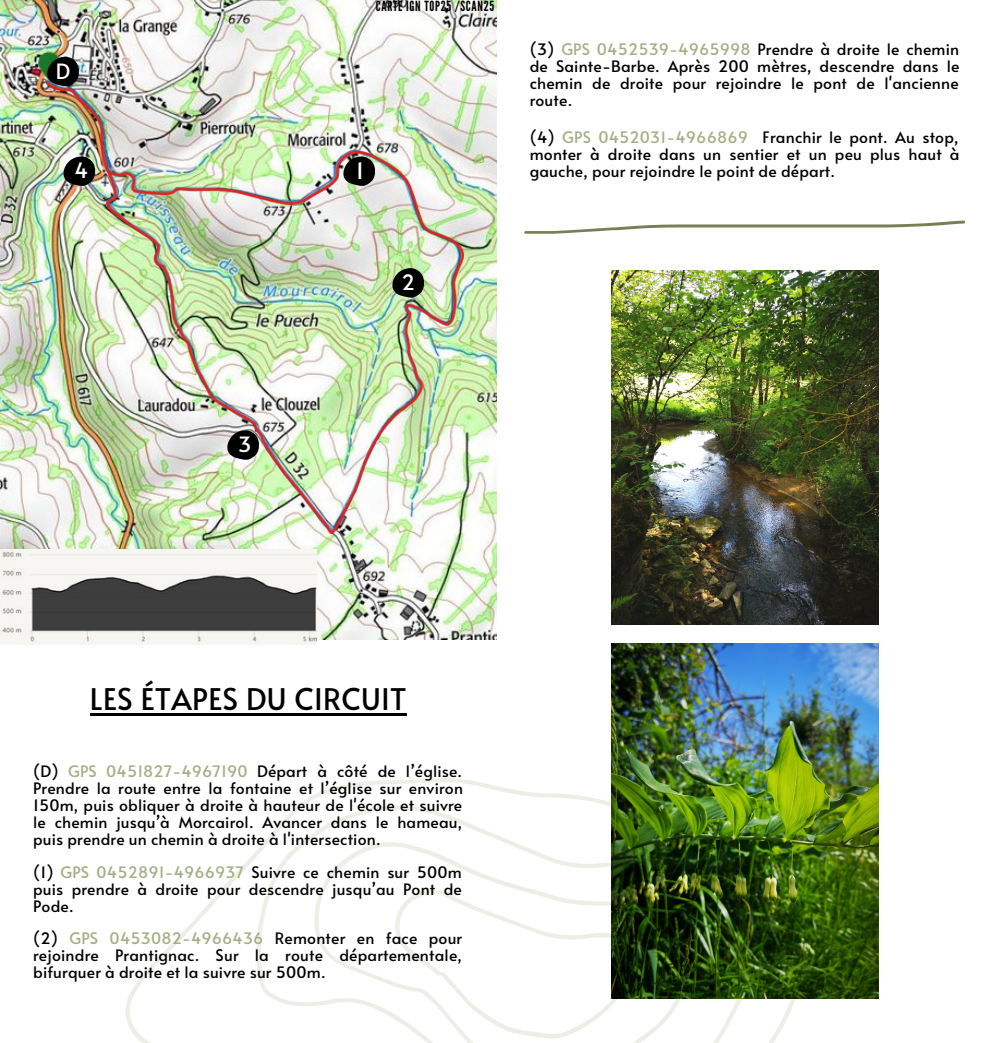
<style>
.page{position:relative;width:993px;height:1043px;background:#fff}
.page>*{position:absolute;margin:0;border:0;box-sizing:border-box;transform-origin:0 0}
.t1{font:29.75px "Alata";letter-spacing:.01em;color:#000}
.t2{font:22.4px "Alata";color:#fff}
.t3{font:21px "Alata";color:#fff}
.t4{font:15.75px/17.2px "Alata";letter-spacing:.01em;color:#000;text-align:justify}
.t5{font:14px "League Gothic";letter-spacing:.05em;color:#000}
.s1{color:#a4af84}
</style>
<div class="page">
<img style="left:0;top:0;width:496px;height:600px">
<svg style="left:107px;top:600px;width:760px;height:442px"></svg>
<svg style="left:47px;top:57px;width:32px;height:25px"></svg>
<svg style="left:524px;top:220px;width:440px;height:14px"></svg>
<img style="left:0;top:549px;width:316px;height:95px">
<img style="left:47px;top:82px;width:416px;height:451px">
<img style="left:611px;top:270px;width:267px;height:354px">
<img style="left:611px;top:643px;width:267px;height:355px">
<hr style="left:90px;top:712px;width:316px;height:3px;background:#000">
<h3 class="t3" style="left:56px;top:56px;width:16px">D</h3>
<h3 class="t3" style="left:74px;top:155px;width:15px">4</h3>
<h3 class="t3" style="left:238px;top:429px;width:15px">3</h3>
<p class="t5" style="left:376px;top:-2px;width:120px">CARTE IGN TOP25 /SCAN25</p>
<h2 class="t2" style="left:356px;top:154px;width:10px">1</h2>
<p class="t4" style="left:529px;top:40px;width:431px">(3) <span class="s1">GPS 0452539-4965998</span> Prendre à droite le chemin de Sainte-Barbe. Après 200 mètres, descendre dans le chemin de droite pour rejoindre le pont de l'ancienne route.</p>
<p class="t4" style="left:529px;top:128px;width:431px">(4) <span class="s1">GPS 0452031-4966869</span> Franchir le pont. Au stop, monter à droite dans un sentier et un peu plus haut à gauche, pour rejoindre le point de départ.</p>
<h3 class="t3" style="left:401px;top:267px;width:15px">2</h3>
<h1 class="t1" style="left:90px;top:677px;width:318px">LES ÉTAPES DU CIRCUIT</h1>
<p class="t4" style="left:33px;top:761px;width:431px">(D) <span class="s1">GPS 0451827-4967190</span> Départ à côté de l’église.<br>Prendre la route entre la fontaine et l’église sur environ 150m, puis obliquer à droite à hauteur de l'école et suivre le chemin jusqu’à Morcairol. Avancer dans le hameau, puis prendre un chemin à droite à l'intersection.</p>
<p class="t4" style="left:33px;top:862px;width:430px">(1) <span class="s1">GPS 0452891-4966937</span> Suivre ce chemin sur 500m puis prendre à droite pour descendre jusqu’au Pont de Pode.</p>
<p class="t4" style="left:33px;top:928px;width:430px">(2) <span class="s1">GPS 0453082-4966436</span> Remonter en face pour rejoindre Prantignac. Sur la route départementale, bifurquer à droite et la suivre sur 500m.</p>
</div>
